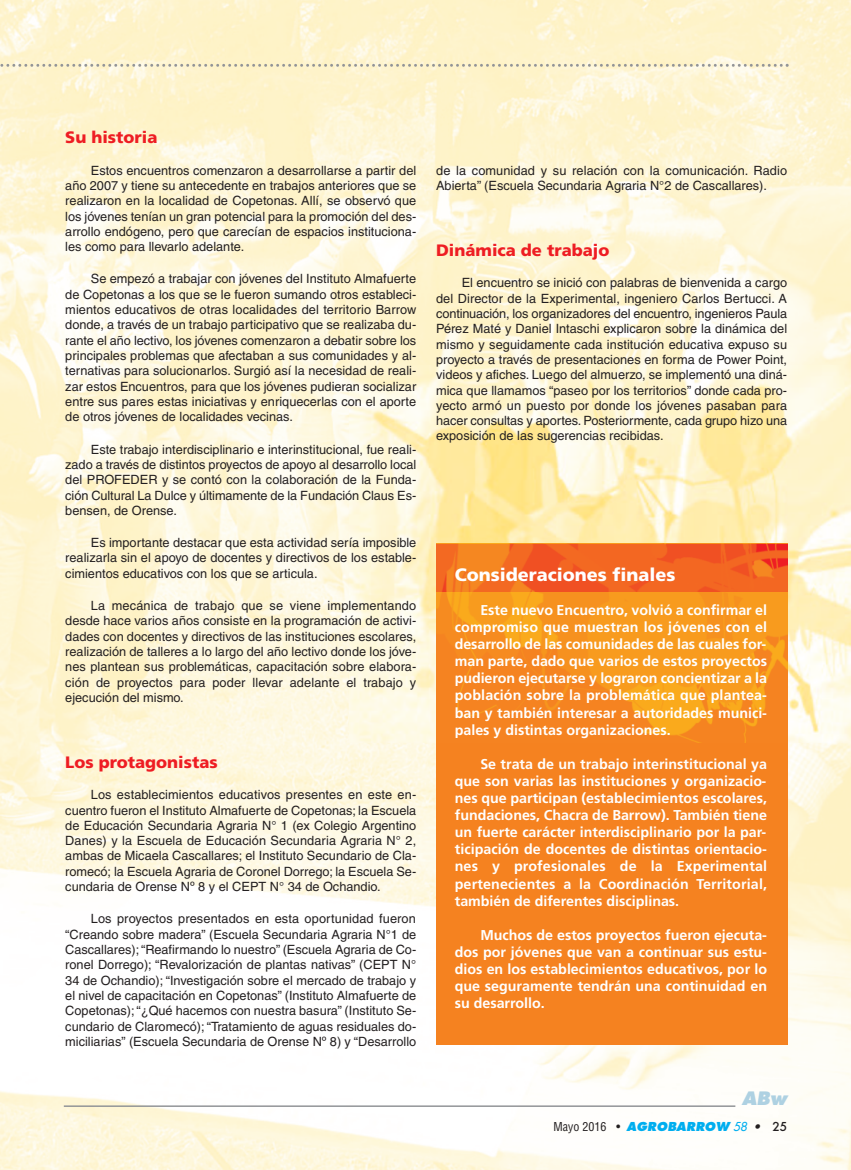
<style>
.page{position:relative;width:851px;height:1170px;background:#fff}
.page>*{position:absolute;margin:0;border:0;box-sizing:border-box;transform-origin:0 0}
.t1{font:900 18px "Frutiger";color:#fff}
.t2{font:italic 800 18px "Futura";color:#aed1e2}
.t3{font:900 16.5px "Frutiger";color:#ee1d23}
.t4{font:700 14.25px/17.1px "Frutiger";color:#fff;text-align:justify}
.t5{font:12.75px/15.3px "Helvetica";color:#231f20;text-align:justify}
.t6{font:italic 800 12px "Futura";letter-spacing:.005em;color:#00aeef}
.s1{font-family:"Helvetica";font-weight:400;font-style:normal;font-stretch:condensed;color:#231f20}
.s2{font-weight:500;font-style:normal;color:#231f20}
.s3{font-weight:400}
.s4{color:#231f20}
</style>
<div class="page">
<img style="left:0;top:0;width:850px;height:1169px">
<div style="left:436px;top:543px;width:351px;height:501px;background:#f58220"></div>
<img style="left:349px;top:365px;width:501px;height:378px">
<img style="left:436px;top:543px;width:351px;height:200px">
<hr style="left:64px;top:1105px;width:671px;height:1px;background:#939598">
<svg style="left:0;top:64px;width:788px;height:3px;background:#d8d2bb"></svg>
<p class="t3" style="left:65px;top:131px;width:94px">Su historia</p>
<p class="t5" style="left:65px;top:164px;width:352px;text-indent:26px">Estos encuentros comenzaron a desarrollarse a partir del año 2007 y tiene su antecedente en trabajos anteriores que se realizaron en la localidad de Copetonas. Allí, se observó que los jóvenes tenían un gran potencial para la promoción del des&shy;arrollo endógeno, pero que carecían de espacios instituciona&shy;les como para llevarlo adelante.</p>
<p class="t5" style="left:65px;top:272px;width:352px;text-indent:26px">Se empezó a trabajar con jóvenes del Instituto Almafuerte de Copetonas a los que se le fueron sumando otros estableci&shy;mientos educativos de otras localidades del territorio Barrow donde, a través de un trabajo participativo que se realizaba du&shy;rante el año lectivo, los jóvenes comenzaron a debatir sobre los principales problemas que afectaban a sus comunidades y al&shy;ternativas para solucionarlos. Surgió así la necesidad de reali&shy;zar estos Encuentros, para que los jóvenes pudieran socializar entre sus pares estas iniciativas y enriquecerlas con el aporte de otros jóvenes de localidades vecinas.</p>
<p class="t5" style="left:65px;top:442px;width:352px;text-indent:26px">Este trabajo interdisciplinario e interinstitucional, fue reali&shy;zado a través de distintos proyectos de apoyo al desarrollo local del PROFEDER y se contó con la colaboración de la Funda&shy;ción Cultural La Dulce y últimamente de la Fundación Claus Es&shy;bensen, de Orense.</p>
<p class="t5" style="left:65px;top:536px;width:352px;text-indent:26px">Es importante destacar que esta actividad sería imposible realizarla sin el apoyo de docentes y directivos de los estable&shy;cimientos educativos con los que se articula.</p>
<p class="t5" style="left:65px;top:599px;width:352px;text-indent:26px">La mecánica de trabajo que se viene implementando desde hace varios años consiste en la programación de activi&shy;dades con docentes y directivos de las instituciones escolares, realización de talleres a lo largo del año lectivo donde los jóve&shy;nes plantean sus problemáticas, capacitación sobre elabora&shy;ción de proyectos para poder llevar adelante el trabajo y ejecución del mismo.</p>
<p class="t3" style="left:65px;top:755px;width:154px">Los protagonistas</p>
<p class="t5" style="left:65px;top:788px;width:352px;text-indent:26px">Los establecimientos educativos presentes en este en&shy;cuentro fueron el Instituto Almafuerte de Copetonas; la Escuela de Educación Secundaria Agraria N° 1 (ex Colegio Argentino Danes) y la Escuela de Educación Secundaria Agraria N° 2, ambas de Micaela Cascallares; el Instituto Secundario de Cla&shy;romecó; la Escuela Agraria de Coronel Dorrego; la Escuela Se&shy;cundaria de Orense Nº 8 y el CEPT N° 34 de Ochandio.</p>
<p class="t5" style="left:65px;top:912px;width:352px;text-indent:26px">Los proyectos presentados en esta oportunidad fueron “Creando sobre madera” (Escuela Secundaria Agraria N°1 de Cascallares); “Reafirmando lo nuestro” (Escuela Agraria de Co&shy;ronel Dorrego); “Revalorización de plantas nativas” (CEPT N° 34 de Ochandio); “Investigación sobre el mercado de trabajo y el nivel de capacitación en Copetonas” (Instituto Almafuerte de Copetonas); “¿Qué hacemos con nuestra basura” (Instituto Se&shy;cundario de Claromecó); “Tratamiento de aguas residuales do&shy;miciliarias” (Escuela Secundaria de Orense Nº 8) y “Desarrollo</p>
<p class="t5" style="left:436px;top:164px;width:352px">de la comunidad y su relación con la comunicación. Radio<br>Abierta” (Escuela Secundaria Agraria N°2 de Cascallares).</p>
<p class="t3" style="left:436px;top:243px;width:175px">Dinámica de trabajo</p>
<p class="t5" style="left:436px;top:276px;width:352px;text-indent:26px">El encuentro se inició con palabras de bienvenida a cargo del Director de la Experimental, ingeniero Carlos Bertucci. A continuación, los organizadores del encuentro, ingenieros Paula Pérez Maté y Daniel Intaschi explicaron sobre la dinámica del mismo y seguidamente cada institución educativa expuso su proyecto a través de presentaciones en forma de Power Point, videos y afiches. Luego del almuerzo, se implementó una diná&shy;mica que llamamos “paseo por los territorios” donde cada pro&shy;yecto armó un puesto por donde los jóvenes pasaban para hacer consultas y aportes. Posteriormente, cada grupo hizo una exposición de las sugerencias recibidas.</p>
<h1 class="t1" style="left:454px;top:567px;width:222px">Consideraciones finales</h1>
<p class="t4" style="left:454px;top:602px;width:314px;text-indent:26px">Este nuevo Encuentro, volvió a confirmar el compromiso que muestran los jóvenes con el desarrollo de las comunidades de las cuales for&shy;man parte, dado que varios de estos proyectos pudieron ejecutarse y lograron concientizar a la población sobre la problemática que plantea&shy;ban y también interesar a autoridades munici&shy;pales y distintas organizaciones.</p>
<p class="t4" style="left:455px;top:756px;width:314px;text-indent:26px">Se trata de un trabajo interinstitucional ya que son varias las instituciones y organizacio&shy;nes que participan (establecimientos escolares, fundaciones, Chacra de Barrow). También tiene un fuerte carácter interdisciplinario por la par&shy;ticipación de docentes de distintas orientacio&shy;nes y profesionales de la Experimental pertenecientes a la Coordinación Territorial, también de diferentes disciplinas.</p>
<p class="t4" style="left:455px;top:927px;width:314px;text-indent:26px">Muchos de estos proyectos fueron ejecuta&shy;dos por jóvenes que van a continuar sus estu&shy;dios en los establecimientos educativos, por lo que seguramente tendrán una continuidad en su desarrollo.</p>
<h1 class="t2" style="left:741px;top:1090px;width:47px">ABw</h1>
<p class="t6" style="left:553px;top:1120px;width:235px"><span class="s1">Mayo 2016</span> <span class="s2">•</span> AGROBARROW <span class="s3">58</span> <span class="s4">•</span> <span class="s2">25</span></p>
</div>
